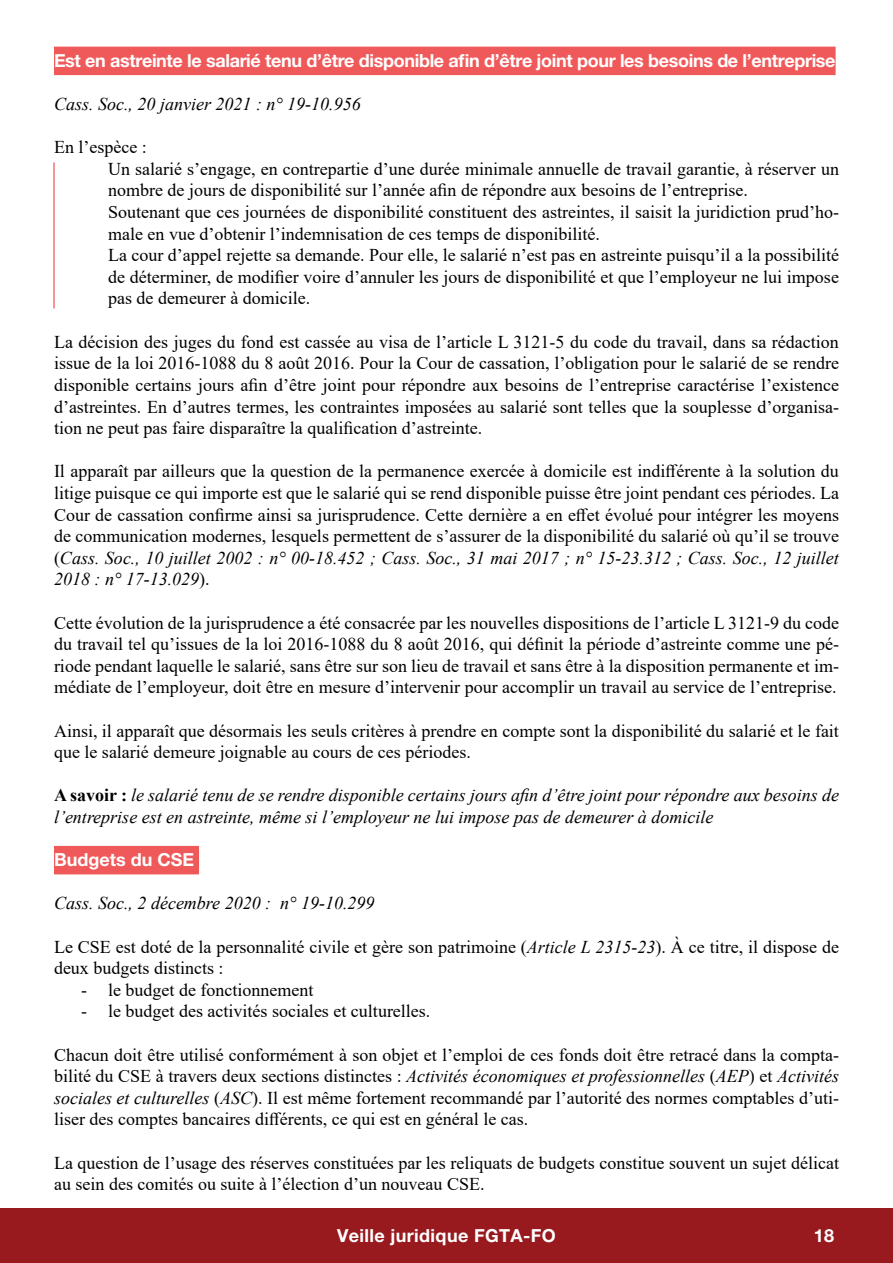
<style>
.page{position:relative;width:893px;height:1263px;background:#fff}
.page>*{position:absolute;margin:0;border:0;box-sizing:border-box;transform-origin:0 0}
.t1{font:18px/21.6px "Times New Roman";color:#000001}
.t2{font:italic 18px/21.6px "Times New Roman";color:#000001}
.t3{font:700 18px "Helvetica Neue LT Pro";letter-spacing:-.02em;color:#fff}
.t4{font:700 18px "Helvetica Neue LT Pro";letter-spacing:.02em;color:#fff}
.t5{font:700 18px "Helvetica Neue LT Pro";color:#fff}
.s1{font-style:italic}
.s2{font-weight:700;font-style:normal}
</style>
<div class="page">
<div style="left:0;top:1209px;width:893px;height:54px;background:#981a1e"></div>
<div style="left:54px;top:47px;width:782px;height:28px;background:#f0595a"></div>
<hr style="left:54px;top:162px;width:1px;height:146px;background:#ee2d2d">
<div style="left:54px;top:846px;width:145px;height:28px;background:#f0595a"></div>
<p class="t3" style="left:54px;top:49px;width:783px">Est en astreinte le salarié tenu d’être disponible afin d’être joint pour les besoins de l’entreprise</p>
<p class="t2" style="left:54px;top:93px;width:308px">Cass. Soc., 20 janvier 2021 : n° 19-10.956</p>
<p class="t1" style="left:108px;top:136px;width:732px;text-indent:-54px">En l’espèce :<br>Un salarié s’engage, en contrepartie d’une durée minimale annuelle de travail garantie, à réserver un nombre de jours de disponibilité sur l’année afin de répondre aux besoins de l’entreprise.<br>Soutenant que ces journées de disponibilité constituent des astreintes, il saisit la juridiction prud’ho&shy;male en vue d’obtenir l’indemnisation de ces temps de disponibilité.<br>La cour d’appel rejette sa demande. Pour elle, le salarié n’est pas en astreinte puisqu’il a la possibilité de déterminer, de modifier voire d’annuler les jours de disponibilité et que l’employeur ne lui impose pas de demeurer à domicile.</p>
<p class="t1" style="left:54px;top:330px;width:786px;text-align:justify">La décision des juges du fond est cassée au visa de l’article L 3121-5 du code du travail, dans sa rédaction issue de la loi 2016-1088 du 8 août 2016. Pour la Cour de cassation, l’obligation pour le salarié de se rendre disponible certains jours afin d’être joint pour répondre aux besoins de l’entreprise caractérise l’existence d’astreintes. En d’autres termes, les contraintes imposées au salarié sont telles que la souplesse d’organisa&shy;tion ne peut pas faire disparaître la qualification d’astreinte.</p>
<p class="t1" style="left:54px;top:460px;width:786px;text-align:justify">Il apparaît par ailleurs que la question de la permanence exercée à domicile est indifférente à la solution du litige puisque ce qui importe est que le salarié qui se rend disponible puisse être joint pendant ces périodes. La Cour de cassation confirme ainsi sa jurisprudence. Cette dernière a en effet évolué pour intégrer les moyens de communication modernes, lesquels permettent de s’assurer de la disponibilité du salarié où qu’il se trouve (<span class="s1">Cass. Soc., 10 juillet 2002 : n° 00-18.452 ; Cass. Soc., 31 mai 2017 ; n° 15-23.312 ; Cass. Soc., 12 juillet 2018 : n° 17-13.029</span>).</p>
<p class="t1" style="left:54px;top:611px;width:786px;text-align:justify">Cette évolution de la jurisprudence a été consacrée par les nouvelles dispositions de l’article L 3121-9 du code du travail tel qu’issues de la loi 2016-1088 du 8 août 2016, qui définit la période d’astreinte comme une pé&shy;riode pendant laquelle le salarié, sans être sur son lieu de travail et sans être à la disposition permanente et im&shy;médiate de l’employeur, doit être en mesure d’intervenir pour accomplir un travail au service de l’entreprise.</p>
<p class="t1" style="left:54px;top:719px;width:786px">Ainsi, il apparaît que désormais les seuls critères à prendre en compte sont la disponibilité du salarié et le fait que le salarié demeure joignable au cours de ces périodes.</p>
<p class="t2" style="left:54px;top:784px;width:786px"><span class="s2">A savoir :</span> le salarié tenu de se rendre disponible certains jours afin d’être joint pour répondre aux besoins de l’entreprise est en astreinte, même si l’employeur ne lui impose pas de demeurer à domicile</p>
<p class="t5" style="left:54px;top:849px;width:142px">Budgets du CSE</p>
<p class="t2" style="left:54px;top:892px;width:322px">Cass. Soc., 2 décembre 2020 : n° 19-10.299</p>
<p class="t1" style="left:54px;top:935px;width:786px">Le CSE est doté de la personnalité civile et gère son patrimoine (<span class="s1">Article L 2315-23</span>). À ce titre, il dispose de deux budgets distincts :</p>
<p class="t1" style="left:81px;top:978px;width:234px">- le budget de fonctionnement</p>
<p class="t1" style="left:81px;top:1000px;width:351px">- le budget des activités sociales et culturelles.</p>
<p class="t1" style="left:54px;top:1043px;width:786px;text-align:justify">Chacun doit être utilisé conformément à son objet et l’emploi de ces fonds doit être retracé dans la compta&shy;bilité du CSE à travers deux sections distinctes : <span class="s1">Activités économiques et professionnelles</span> (<span class="s1">AEP</span>) et <span class="s1">Activités sociales et culturelles</span> (<span class="s1">ASC</span>). Il est même fortement recommandé par l’autorité des normes comptables d’uti&shy;liser des comptes bancaires différents, ce qui est en général le cas.</p>
<p class="t1" style="left:54px;top:1151px;width:786px">La question de l’usage des réserves constituées par les reliquats de budgets constitue souvent un sujet délicat au sein des comités ou suite à l’élection d’un nouveau CSE.</p>
<p class="t4" style="left:337px;top:1225px;width:220px">Veille juridique FGTA-FO</p>
<p class="t3" style="left:814px;top:1225px;width:22px">18</p>
</div>
